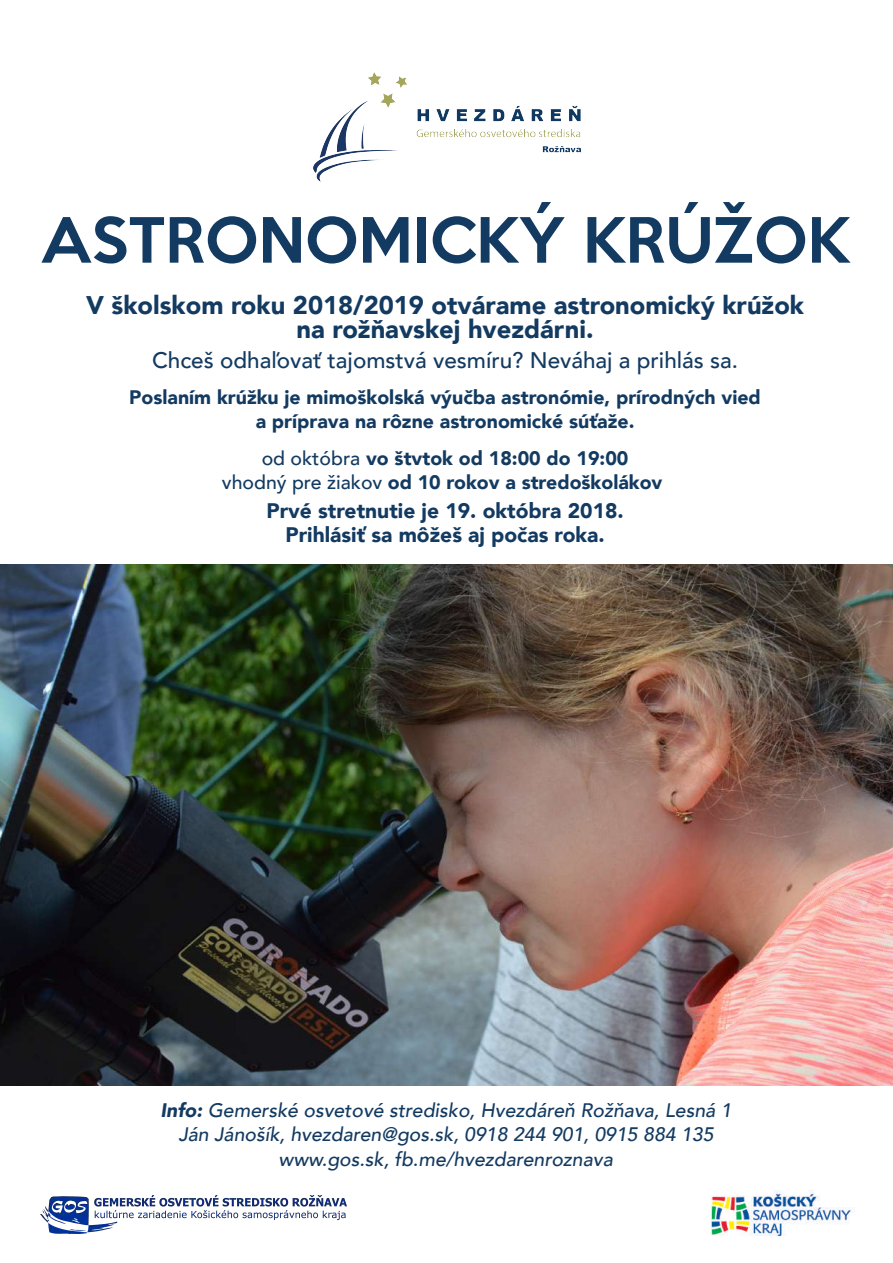
<style>
.page{position:relative;width:893px;height:1263px;background:#fff}
.page>*{position:absolute;margin:0;border:0;box-sizing:border-box;transform-origin:0 0}
.t1{font:500 57px "Keep Calm";color:#133a61}
.t2{font:900 25.5px/24px "Avenir";color:#133a61;text-align:center}
.t3{font:500 22.5px "Avenir";color:#133a61}
.t4{font:900 21px/24px "Avenir";color:#133a61;text-align:center}
.t5{font:900 19.5px/24px "Avenir";color:#133a61;text-align:center}
.t6{font:italic 500 19.5px/24.3px "Avenir";color:#133a61;text-align:center}
.s1{font-weight:500}
.s2{font-weight:900}
</style>
<div class="page">
<img style="left:313px;top:72px;width:268px;height:110px">
<img style="left:710px;top:1190px;width:145px;height:46px">
<img style="left:40px;top:1195px;width:306px;height:39px">
<img style="left:0;top:564px;width:893px;height:521px">
<h1 class="t1" style="left:41px;top:191px;width:811px">ASTRONOMICKÝ KRÚŽOK</h1>
<h2 class="t2" style="left:86px;top:292px;width:719px">V školskom roku 2018/2019 otvárame astronomický krúžok na rožňavskej hvezdárni.</h2>
<p class="t3" style="left:152px;top:340px;width:587px">Chceš odhaľovať tajomstvá vesmíru? Neváhaj a prihlás sa.</p>
<p class="t5" style="left:129px;top:384px;width:633px">Poslaním krúžku je mimoškolská výučba astronómie, prírodných vied a príprava na rôzne astronomické súťaže.</p>
<p class="t5" style="left:222px;top:446px;width:442px"><span class="s1">od októbra</span> vo štvtok od 18:00 do 19:00<br><span class="s1">vhodný pre žiakov</span> od 10 rokov a stredoškolákov</p>
<p class="t4" style="left:266px;top:498px;width:359px">Prvé stretnutie je 19. októbra 2018.<br>Prihlásiť sa môžeš aj počas roka.</p>
<p class="t6" style="left:160px;top:1098px;width:573px"><span class="s2">Info:</span> Gemerské osvetové stredisko, Hvezdáreň Rožňava, Lesná 1<br>Ján Jánošík, hvezdaren@gos.sk, 0918 244 901, 0915 884 135 www.gos.sk, fb.me/hvezdarenroznava</p>
</div>
